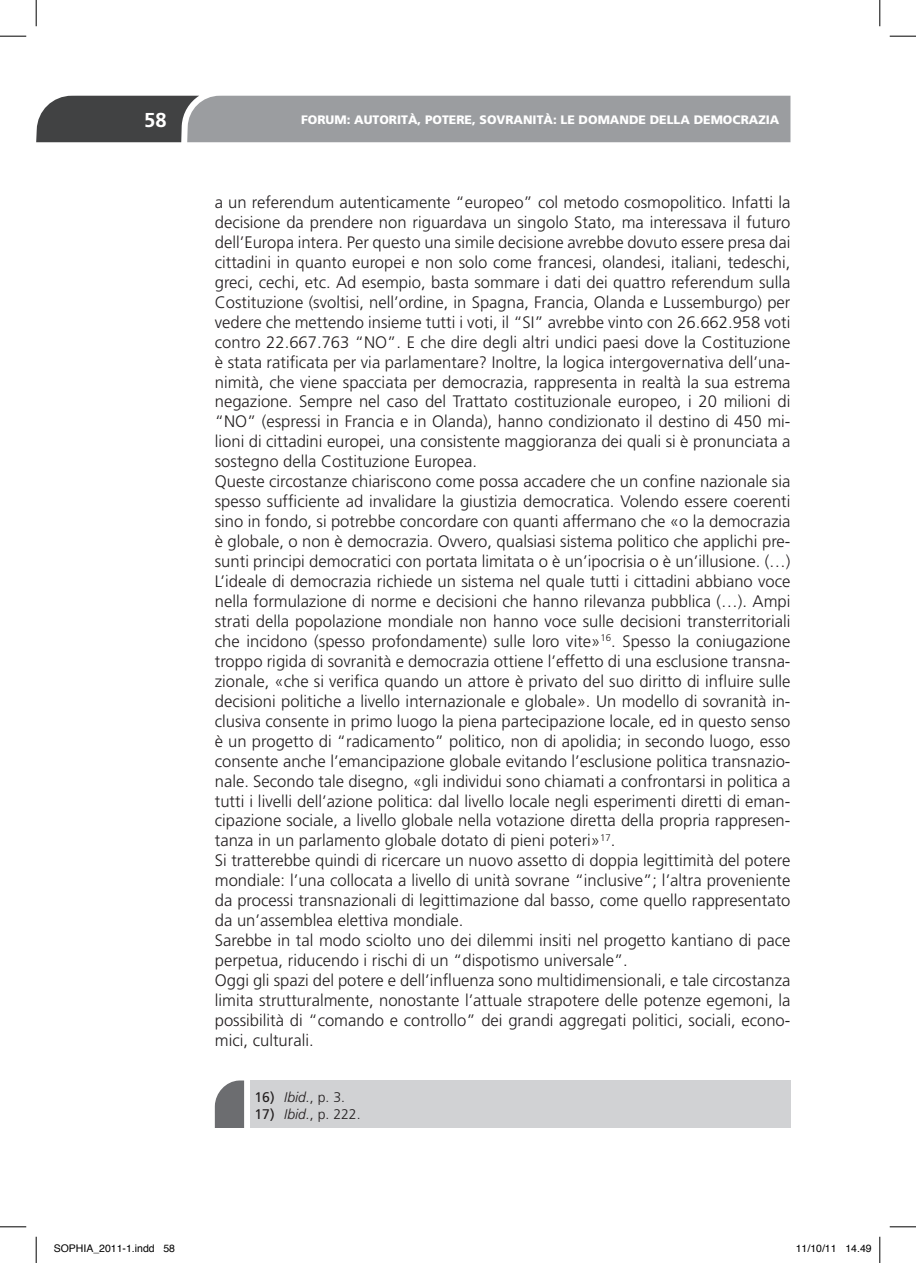
<style>
.page{position:relative;width:916px;height:1263px;background:#fff}
.page>*{position:absolute;margin:0;border:0;box-sizing:border-box;transform-origin:0 0}
.t1{font:700 20.12px "Frutiger";color:#fff}
.testo{font:300 16.62px/19.9px "Frutiger";color:#231f20;text-align:justify}
.note{font:300 16.62px/19.9px "Frutiger";color:#231f20;text-align:justify}
.note-2{font:300 14px "Frutiger";color:#231f20}
.note-3{font:italic 300 14px "Frutiger";color:#231f20}
.t2{font:900 12.25px "Frutiger";color:#fff}
.t3{font:10.5px "Helvetica";color:#000}
.s1{font-weight:400;font-style:normal}
.s2{font-style:normal}
.s3{font-weight:400}
.s4{font-style:italic}
</style>
<div class="page">
<svg style="left:36px;top:96px;width:754px;height:46px;background:#8b8d90"></svg>
<div style="left:249px;top:1080px;width:541px;height:48px;background:#d1d2d4"></div>
<svg style="left:215px;top:1080px;width:29px;height:48px"></svg>
<svg style="left:0;top:36px;width:26px;height:1px"></svg>
<svg style="left:889px;top:36px;width:27px;height:1px"></svg>
<svg style="left:0;top:1226px;width:26px;height:1px"></svg>
<svg style="left:889px;top:1226px;width:27px;height:1px"></svg>
<svg style="left:36px;top:0;width:1px;height:26px"></svg>
<svg style="left:36px;top:1237px;width:1px;height:26px"></svg>
<svg style="left:879px;top:0;width:1px;height:26px"></svg>
<svg style="left:879px;top:1237px;width:1px;height:26px"></svg>
<p class="t1" style="left:144px;top:108px;width:24px">58</p>
<p class="t2" style="left:301px;top:112px;width:480px">FORUM: AUTORITÀ, POTERE, SOVRANITÀ: LE DOMANDE DELLA DEMOCRAZIA</p>
<p class="note" style="left:215px;top:192px;width:577px">a un referendum autenticamente “europeo” col metodo cosmopolitico. Infatti la decisione da prendere non riguardava un singolo Stato, ma interessava il futuro dell’Europa intera. Per questo una simile decisione avrebbe dovuto essere presa dai cittadini in quanto europei e non solo come francesi, olandesi, italiani, tedeschi, greci, cechi, etc. Ad esempio, basta sommare i dati dei quattro referendum sulla Costituzione (svoltisi, nell’ordine, in Spagna, Francia, Olanda e Lussemburgo) per vedere che mettendo insieme tutti i voti, il “SI” avrebbe vinto con 26.662.958 voti contro 22.667.763 “NO”. E che dire degli altri undici paesi dove la Costituzione è stata ratificata per via parlamentare? Inoltre, la logica intergovernativa dell’una&shy;nimità, che viene spacciata per democrazia, rappresenta in realtà la sua estrema negazione. Sempre nel caso del Trattato costituzionale europeo, i 20 milioni di “NO” (espressi in Francia e in Olanda), hanno condizionato il destino di 450 mi&shy;lioni di cittadini europei, una consistente maggioranza dei quali si è pronunciata a sostegno della Costituzione Europea.</p>
<p class="testo" style="left:215px;top:471px;width:577px">Queste circostanze chiariscono come possa accadere che un confine nazionale sia spesso sufficiente ad invalidare la giustizia democratica. Volendo essere coerenti sino in fondo, si potrebbe concordare con quanti affermano che «o la democrazia è globale, o non è democrazia. Ovvero, qualsiasi sistema politico che applichi pre&shy;sunti principi democratici con portata limitata o è un’ipocrisia o è un’illusione. (…)<br>L’ideale di democrazia richiede un sistema nel quale tutti i cittadini abbiano voce nella formulazione di norme e decisioni che hanno rilevanza pubblica (…). Ampi strati della popolazione mondiale non hanno voce sulle decisioni transterritoriali che incidono (spesso profondamente) sulle loro vite»<sup>16</sup>. Spesso la coniugazione troppo rigida di sovranità e democrazia ottiene l’effetto di una esclusione transna&shy;zionale, «che si verifica quando un attore è privato del suo diritto di influire sulle decisioni politiche a livello internazionale e globale». Un modello di sovranità in&shy;clusiva consente in primo luogo la piena partecipazione locale, ed in questo senso è un progetto di “radicamento” politico, non di apolidia; in secondo luogo, esso consente anche l’emancipazione globale evitando l’esclusione politica transnazio&shy;nale. Secondo tale disegno, «gli individui sono chiamati a confrontarsi in politica a tutti i livelli dell’azione politica: dal livello locale negli esperimenti diretti di eman&shy;cipazione sociale, a livello globale nella votazione diretta della propria rappresen&shy;tanza in un parlamento globale dotato di pieni poteri»<sup>17</sup>.</p>
<p class="testo" style="left:215px;top:851px;width:577px">Si tratterebbe quindi di ricercare un nuovo assetto di doppia legittimità del potere mondiale: l’una collocata a livello di unità sovrane “inclusive”; l’altra proveniente da processi transnazionali di legittimazione dal basso, come quello rappresentato da un’assemblea elettiva mondiale.</p>
<p class="testo" style="left:215px;top:930px;width:577px">Sarebbe in tal modo sciolto uno dei dilemmi insiti nel progetto kantiano di pace perpetua, riducendo i rischi di un “dispotismo universale”.</p>
<p class="testo" style="left:215px;top:970px;width:577px">Oggi gli spazi del potere e dell’influenza sono multidimensionali, e tale circostanza limita strutturalmente, nonostante l’attuale strapotere delle potenze egemoni, la possibilità di “comando e controllo” dei grandi aggregati politici, sociali, econo&shy;mici, culturali.</p>
<p class="note-3" style="left:254px;top:1089px;width:92px"><span class="s1">16)</span> Ibid.<span class="s2">, p. 3.</span></p>
<p class="note-2" style="left:254px;top:1106px;width:108px"><span class="s3">17)</span> <span class="s4">Ibid.</span>, p. 222.</p>
<p class="t3" style="left:54px;top:1241px;width:123px">SOPHIA_2011-1.indd 58</p>
<p class="t3" style="left:795px;top:1241px;width:77px">11/10/11 14.49</p>
</div>
